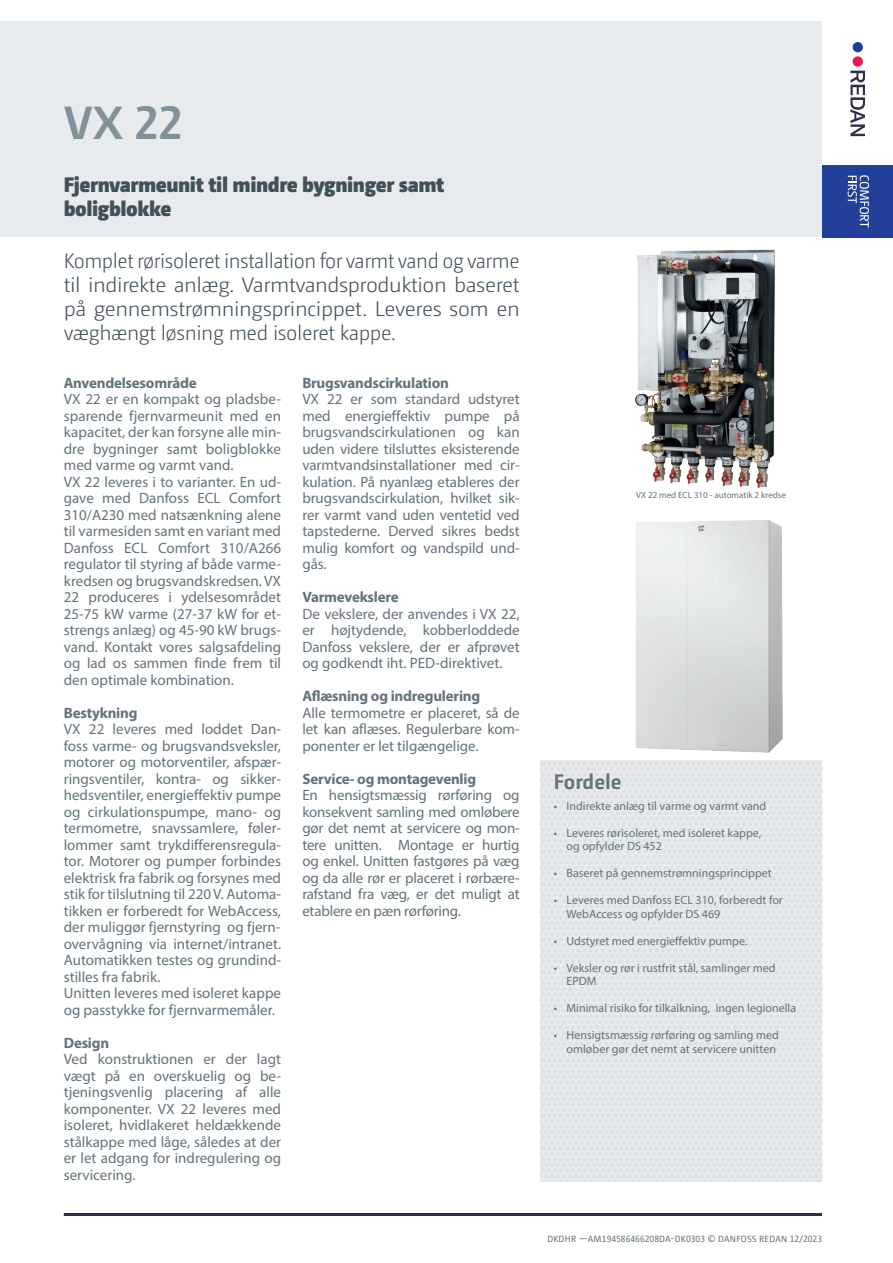
<style>
.page{position:relative;width:893px;height:1263px;background:#fff}
.page>*{position:absolute;margin:0;border:0;box-sizing:border-box;transform-origin:0 0}
.Forside_overskrift_bold{font:700 46.5px "Camingo Dos Pro";color:#83929a}
.Forside_rubrik_light{font:300 21px/24px "Camingo Dos Pro";letter-spacing:-.02em;color:#425159;text-align:justify}
.Forside_rubrik_bold{font:900 21px/24px "Camingo Dos Pro";letter-spacing:-.02em;color:#425159}
.Sidehoved___mellem_rubrik{font:700 21px "Camingo Dos Pro";color:#63737b}
.Body_copy{font:15px/16.5px "Myriad Pro";color:#63737b;text-align:justify}
.Sub_Heading{font:700 15px "Myriad Pro";letter-spacing:-.015em;color:#63737b}
.Sub_Heading-2{font:15px/16.5px "Myriad Pro";color:#63737b;text-align:justify}
.Boks_fordele{font:12px "Myriad Pro";color:#63737b}
.Sidefod{font:9px "Camingo Dos Pro";letter-spacing:.005em;color:#63737b}
.Boks_Tekniske_para__under_rubrik{font:9px "Myriad Pro";color:#63737b}
</style>
<div class="page">
<div style="left:0;top:22px;width:825px;height:215px;background:#e7ebed"></div>
<div style="left:541px;top:760px;width:281px;height:422px;background:#e6eaec"></div>
<img style="left:635px;top:520px;width:148px;height:233px">
<img style="left:635px;top:249px;width:140px;height:239px">
<hr style="left:64px;top:1213px;width:758px;height:3px;background:#302e4a">
<div style="left:822px;top:21px;width:71px;height:144px;background:#fff"></div>
<div style="left:822px;top:165px;width:71px;height:72px;background:#223f99"></div>
<svg style="left:848px;top:175px;width:21px;height:53px"></svg>
<div style="left:853px;top:56px;width:10px;height:11px;background:#ed1450;border-radius:50%"></div>
<div style="left:853px;top:42px;width:10px;height:10px;background:#223f99;border-radius:50%"></div>
<svg style="left:850px;top:71px;width:15px;height:65px"></svg>
<p class="Forside_overskrift_bold" style="left:64px;top:94px;width:120px">VX 22</p>
<p class="Forside_rubrik_bold" style="left:64px;top:172px;width:382px">Fjernvarmeunit til mindre bygninger samt boligblokke</p>
<p class="Forside_rubrik_light" style="left:64px;top:249px;width:457px">Komplet rørisoleret installation for varmt vand og varme til indirekte anlæg. Varmtvandsproduktion baseret på gennemstrømningsprincippet. Leveres som en væghængt løsning med isoleret kappe.</p>
<p class="Sub_Heading" style="left:64px;top:373px;width:134px">Anvendelsesområde</p>
<p class="Body_copy" style="left:64px;top:391px;width:219px">VX 22 er en kompakt og pladsbe&shy;sparende fjernvarmeunit med en kapacitet, der kan forsyne alle min&shy;dre bygninger samt boligblokke med varme og varmt vand.</p>
<p class="Body_copy" style="left:64px;top:473px;width:219px">VX 22 leveres i to varianter. En ud&shy;gave med Danfoss ECL Comfort 310/A230 med natsænkning alene til varmesiden samt en variant med Danfoss ECL Comfort 310/A266 regulator til styring af både varme&shy;kredsen og brugsvandskredsen. VX 22 produceres i ydelsesområdet 25-75 kW varme (27-37 kW for et&shy;strengs anlæg) og 45-90 kW brugs&shy;vand. Kontakt vores salgsafdeling og lad os sammen finde frem til den optimale kombination.</p>
<p class="Sub_Heading" style="left:64px;top:703px;width:75px">Bestykning</p>
<p class="Body_copy" style="left:64px;top:721px;width:219px">VX 22 leveres med loddet Dan&shy;foss varme- og brugsvandsveksler, motorer og motorventiler, afspær&shy;ringsventiler, kontra- og sikker&shy;hedsventiler, energieffektiv pumpe og cirkulationspumpe, mano- og termometre, snavssamlere, føler&shy;lommer samt trykdifferensregula&shy;tor. Motorer og pumper forbindes elektrisk fra fabrik og forsynes med stik for tilslutning til 220 V. Automa&shy;tikken er forberedt for WebAccess, der muliggør fjernstyring og fjern-</p>
<p class="Body_copy" style="left:64px;top:935px;width:219px">overvågning via internet/intranet.<br>Automatikken testes og grundind&shy;stilles fra fabrik.</p>
<p class="Body_copy" style="left:64px;top:985px;width:219px">Unitten leveres med isoleret kappe og passtykke for fjernvarmemåler.</p>
<p class="Sub_Heading" style="left:64px;top:1033px;width:47px">Design</p>
<p class="Body_copy" style="left:64px;top:1051px;width:219px">Ved konstruktionen er der lagt vægt på en overskuelig og be&shy;tjeningsvenlig placering af alle komponenter. VX 22 leveres med isoleret, hvidlakeret heldækkende stålkappe med låge, således at der er let adgang for indregulering og servicering.</p>
<p class="Sub_Heading" style="left:302px;top:373px;width:148px">Brugsvandscirkulation</p>
<p class="Body_copy" style="left:302px;top:391px;width:219px">VX 22 er som standard udstyret med energieffektiv pumpe på brugsvandscirkulationen og kan uden videre tilsluttes eksisterende varmtvandsinstallationer med cir&shy;kulation. På nyanlæg etableres der brugsvandscirkulation, hvilket sik&shy;rer varmt vand uden ventetid ved tapstederne. Derved sikres bedst mulig komfort og vandspild und&shy;gås.</p>
<p class="Sub_Heading" style="left:302px;top:587px;width:98px">Varmevekslere</p>
<p class="Sub_Heading-2" style="left:302px;top:605px;width:219px">De vekslere, der anvendes i VX 22, er højtydende, kobberloddede Danfoss vekslere, der er afprøvet og godkendt iht. PED-direktivet.</p>
<p class="Sub_Heading" style="left:302px;top:686px;width:179px">Aflæsning og indregulering</p>
<p class="Body_copy" style="left:302px;top:704px;width:219px">Alle termometre er placeret, så de let kan aflæses. Regulerbare kom&shy;ponenter er let tilgængelige.</p>
<p class="Sub_Heading" style="left:302px;top:769px;width:175px">Service- og montagevenlig</p>
<p class="Body_copy" style="left:302px;top:787px;width:219px">En hensigtsmæssig rørføring og konsekvent samling med omløbere gør det nemt at servicere og mon&shy;tere unitten. Montage er hurtig og enkel. Unitten fastgøres på væg og da alle rør er placeret i rørbære&shy;rafstand fra væg, er det muligt at etablere en pæn rørføring.</p>
<p class="Boks_Tekniske_para__under_rubrik" style="left:636px;top:489px;width:152px">VX 22 med ECL 310 - automatik 2 kredse</p>
<p class="Sidehoved___mellem_rubrik" style="left:554px;top:769px;width:69px">Fordele</p>
<p class="Boks_fordele" style="left:554px;top:798px;width:214px">• Indirekte anlæg til varme og varmt vand</p>
<p class="Boks_fordele" style="left:554px;top:825px;width:209px">• Leveres rørisoleret, med isoleret kappe,</p>
<p class="Boks_fordele" style="left:566px;top:839px;width:97px">og opfylder DS 452</p>
<p class="Boks_fordele" style="left:554px;top:866px;width:220px">• Baseret på gennemstrømningsprincippet</p>
<p class="Boks_fordele" style="left:554px;top:893px;width:231px">• Leveres med Danfoss ECL 310, forberedt for</p>
<p class="Boks_fordele" style="left:566px;top:906px;width:155px">WebAccess og opfylder DS 469</p>
<p class="Boks_fordele" style="left:554px;top:933px;width:195px">• Udstyret med energieffektiv pumpe.</p>
<p class="Boks_fordele" style="left:554px;top:960px;width:223px">• Veksler og rør i rustfrit stål, samlinger med</p>
<p class="Boks_fordele" style="left:566px;top:974px;width:31px">EPDM</p>
<p class="Boks_fordele" style="left:554px;top:1001px;width:244px">• Minimal risiko for tilkalkning, ingen legionella</p>
<p class="Boks_fordele" style="left:554px;top:1028px;width:227px">• Hensigtsmæssig rørføring og samling med</p>
<p class="Boks_fordele" style="left:566px;top:1041px;width:211px">omløber gør det nemt at servicere unitten</p>
<p class="Sidefod" style="left:547px;top:1233px;width:276px">DKDHR —AM194586466208DA-DK0303 © DANFOSS REDAN 12/2023</p>
</div>
